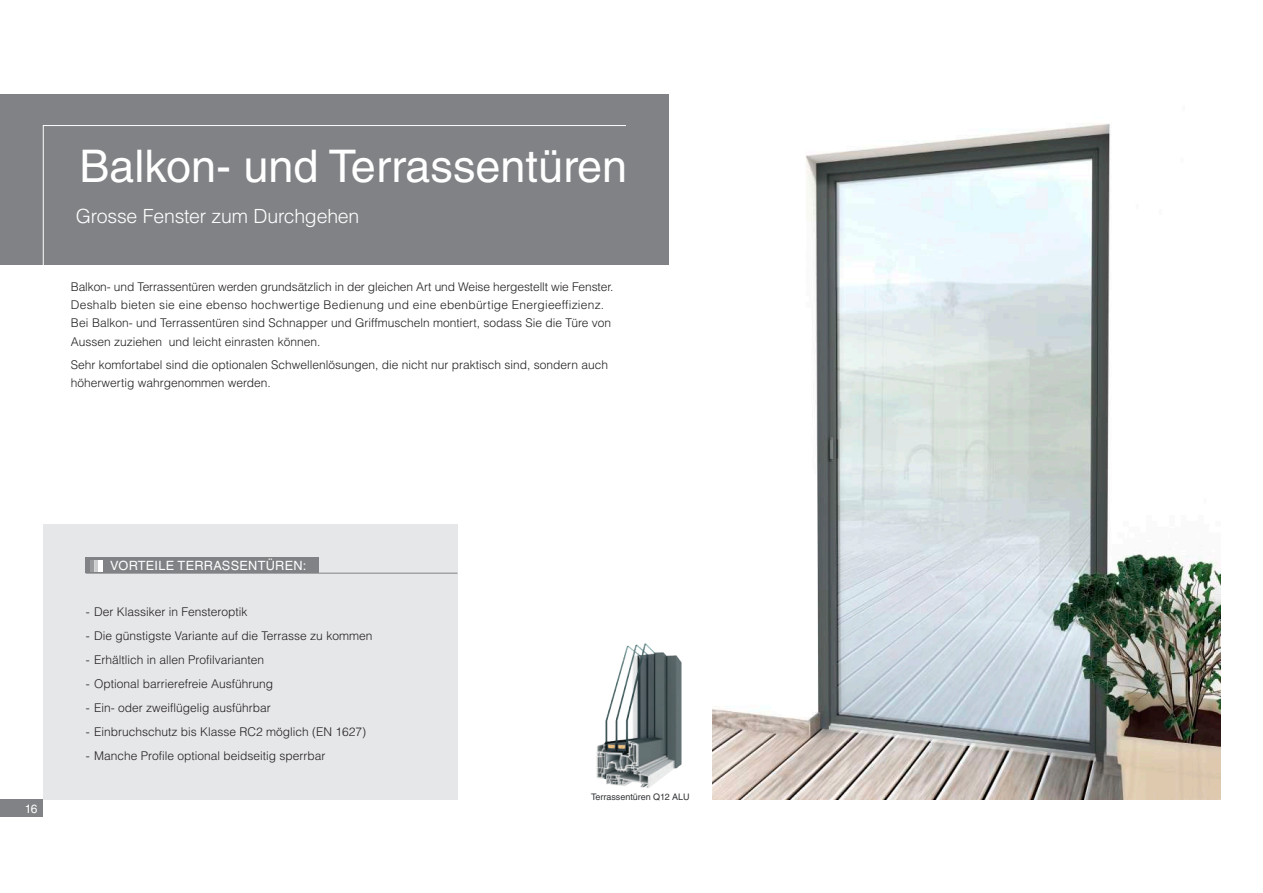
<style>
.page{position:relative;width:1263px;height:893px;background:#fff}
.page>*{position:absolute;margin:0;border:0;box-sizing:border-box;transform-origin:0 0}
.t1{font:45px "Helvetica LT Std";color:#fff}
.t2{font:300 19.5px "Helvetica LT Std";letter-spacing:-.01em;color:#fff}
.t3{font:12.75px "Helvetica LT Std";letter-spacing:.02em;color:#fff}
.t4{font:300 12px/18px "Helvetica LT Std";color:#231f20}
.t5{font:12px "Helvetica LT Std";color:#fff}
.t6{font:9px "Helvetica LT Std";color:#313437}
</style>
<div class="page">
<div style="left:0;top:799px;width:43px;height:17px;background:#808285"></div>
<img style="left:712px;top:123px;width:508px;height:676px">
<img style="left:596px;top:643px;width:86px;height:145px">
<div style="left:43px;top:524px;width:414px;height:275px;background:#e6e7e9"></div>
<div style="left:86px;top:557px;width:233px;height:16px;background:#808285"></div>
<hr style="left:99px;top:560px;width:4px;height:11px;background:#fff">
<div style="left:94px;top:560px;width:5px;height:11px;background:#cccdce"></div>
<hr style="left:90px;top:560px;width:4px;height:11px;background:#989a9c">
<hr style="left:86px;top:573px;width:371px;height:1px;background:#808285">
<div style="left:0;top:95px;width:669px;height:170px;background:#808285"></div>
<hr style="left:1262px;top:95px;width:1px;height:170px;background:#808285">
<svg style="left:43px;top:125px;width:583px;height:140px"></svg>
<h1 class="t1" style="left:79px;top:140px;width:549px">Balkon- und Terrassentüren</h1>
<h2 class="t2" style="left:76px;top:204px;width:285px">Grosse Fenster zum Durchgehen</h2>
<p class="t4" style="left:71px;top:277px;width:544px">Balkon- und Terrassentüren werden grundsätzlich in der gleichen Art und Weise hergestellt wie Fenster.<br>Deshalb bieten sie eine ebenso hochwertige Bedienung und eine ebenbürtige Energieeffizienz.<br>Bei Balkon- und Terrassentüren sind Schnapper und Griffmuscheln montiert, sodass Sie die Türe von</p>
<p class="t4" style="left:71px;top:331px;width:539px;line-height:22.5px">Aussen zuziehen und leicht einrasten können.<br>Sehr komfortabel sind die optionalen Schwellenlösungen, die nicht nur praktisch sind, sondern auch</p>
<p class="t4" style="left:71px;top:373px;width:202px">höherwertig wahrgenommen werden.</p>
<p class="t5" style="left:25px;top:801px;width:14px">16</p>
<p class="t3" style="left:110px;top:558px;width:198px">VORTEILE TERRASSENTÜREN:</p>
<p class="t4" style="left:86px;top:602px;width:163px">- Der Klassiker in Fensteroptik</p>
<p class="t4" style="left:86px;top:626px;width:288px">- Die günstigste Variante auf die Terrasse zu kommen</p>
<p class="t4" style="left:86px;top:650px;width:180px">- Erhältlich in allen Profilvarianten</p>
<p class="t4" style="left:86px;top:674px;width:189px">- Optional barrierefreie Ausführung</p>
<p class="t4" style="left:86px;top:698px;width:187px">- Ein- oder zweiflügelig ausführbar</p>
<p class="t4" style="left:86px;top:722px;width:282px">- Einbruchschutz bis Klasse RC2 möglich (EN 1627)</p>
<p class="t4" style="left:86px;top:746px;width:241px">- Manche Profile optional beidseitig sperrbar</p>
<p class="t6" style="left:591px;top:791px;width:100px">Terrassentüren Q12 ALU</p>
</div>
